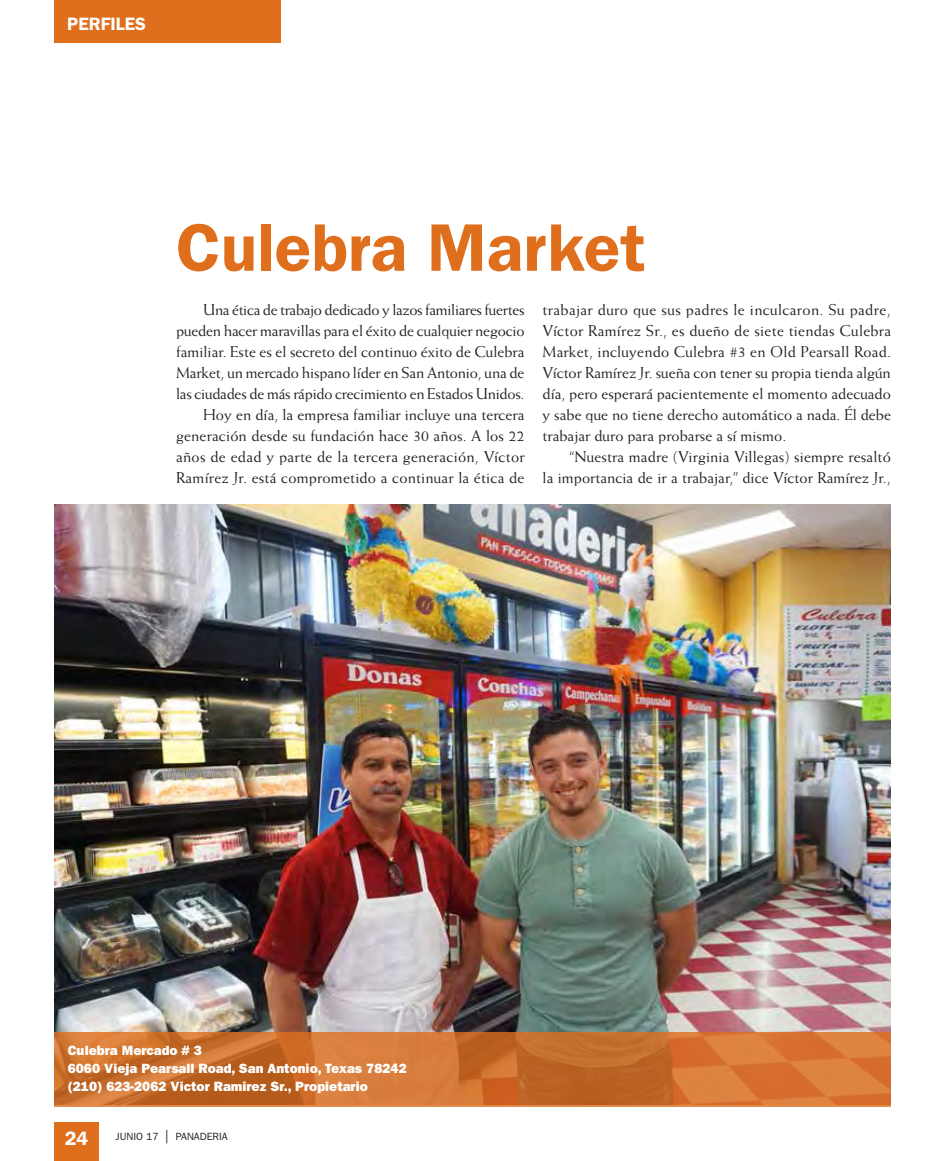
<style>
.page{position:relative;width:945px;height:1161px;background:#fff}
.page>*{position:absolute;margin:0;border:0;box-sizing:border-box;transform-origin:0 0}
.t1{font:600 67.5px "ITC Franklin Gothic Std";color:#df6f1d}
.t2{font:600 19.5px "ITC Franklin Gothic Std";color:#fff}
.t3{font:600 18px "ITC Franklin Gothic Std";color:#fff}
.t4{font:15.75px/21px "Weiss Std";color:#231f20;text-align:right}
.t5{font:13.5px/18px "ITC Franklin Gothic Std Hvy";color:#fff}
.t6{font:10.5px "ITC Franklin Gothic Std";color:#231f20}
.s1{font-size:13.5px}
</style>
<div class="page">
<div style="left:54px;top:1122px;width:44px;height:39px;background:#df6f1d"></div>
<div style="left:54px;top:0;width:226px;height:43px;background:#df6f1d"></div>
<img style="left:54px;top:504px;width:837px;height:529px">
<svg style="left:54px;top:1033px;width:837px;height:74px;background:#cd7230"></svg>
<p class="t3" style="left:67px;top:13px;width:80px">PERFILES</p>
<h1 class="t1" style="left:176px;top:208px;width:471px">Culebra Market</h1>
<p class="t4" style="left:176px;top:299px;width:350px">Una ética de trabajo dedicado y lazos familiares fuertes pueden hacer maravillas para el éxito de cualquier negocio familiar. Este es el secreto del continuo éxito de Culebra Market, un mercado hispano líder en San Antonio, una de las ciudades de más rápido crecimiento en Estados Unidos.<br>Hoy en día, la empresa familiar incluye una tercera generación desde su fundación hace 30 años. A los 22 años de edad y parte de la tercera generación, Víctor Ramírez Jr. está comprometido a continuar la ética de</p>
<p class="t4" style="left:543px;top:299px;width:350px;text-align:justify">trabajar duro que sus padres le inculcaron. Su padre, Víctor Ramírez Sr., es dueño de siete tiendas Culebra Market, incluyendo Culebra #3 en Old Pearsall Road.<br>Víctor Ramírez Jr. sueña con tener su propia tienda algún día, pero esperará pacientemente el momento adecuado y sabe que no tiene derecho automático a nada. Él debe trabajar duro para probarse a sí mismo.</p>
<p class="t4" style="left:543px;top:446px;width:350px">“Nuestra madre (Virginia Villegas) siempre resaltó<br>la importancia de ir a trabajar,” dice Víctor Ramírez Jr.,</p>
<p class="t5" style="left:68px;top:1042px;width:341px">Culebra Mercado # 3<br>6060 Vieja Pearsall Road, San Antonio, Texas 78242 (210) 623-2062 Victor Ramirez Sr., Propietario</p>
<p class="t2" style="left:65px;top:1127px;width:25px">24</p>
<p class="t6" style="left:116px;top:1131px;width:114px">JUNIO 17 <span class="s1">|</span> PANADERIA</p>
</div>
